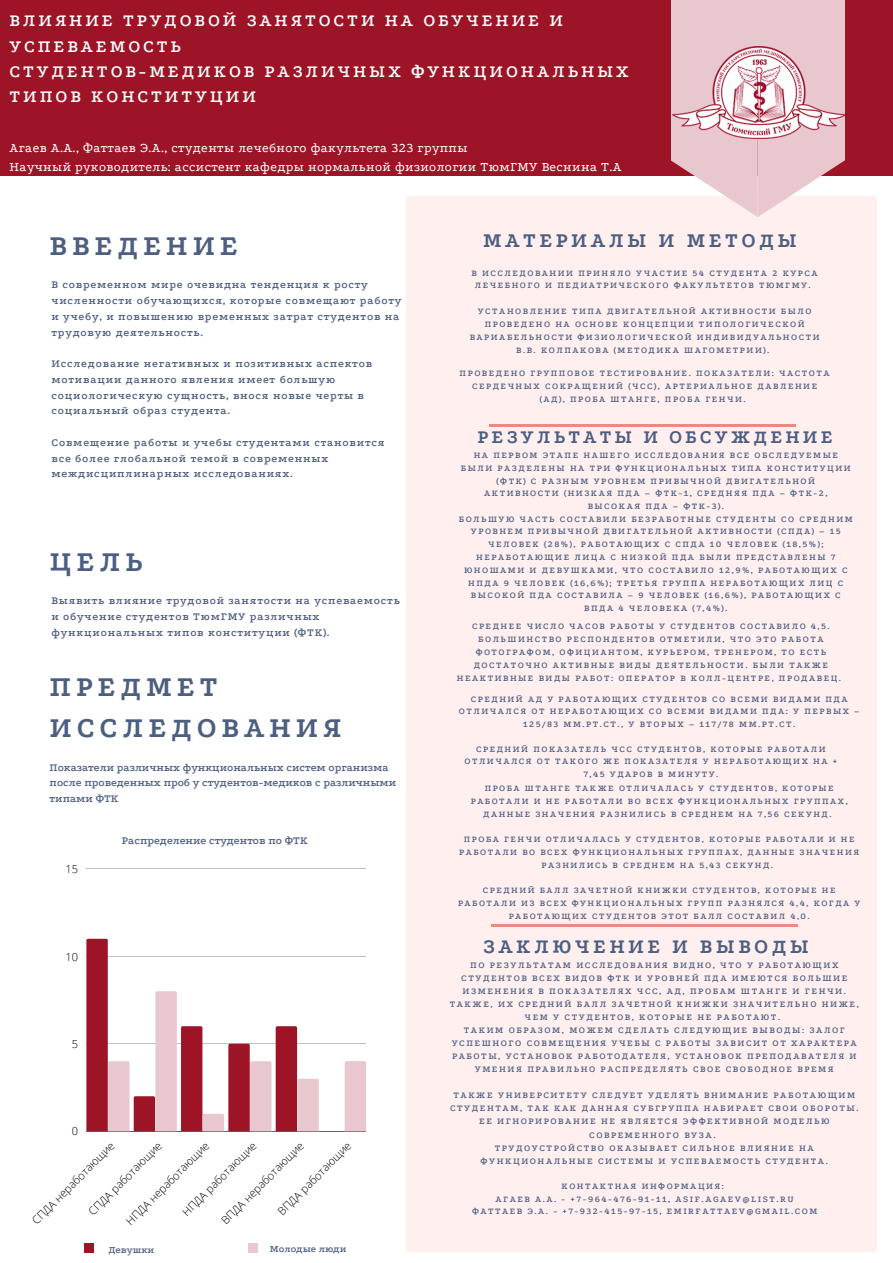
<style>
.page{position:relative;width:893px;height:1263px;background:#fff}
.page>*{position:absolute;margin:0;border:0;box-sizing:border-box;transform-origin:0 0}
.t1{font:700 29.78px/41.6px "Podkova";letter-spacing:.16em;color:#4d5f81}
.t2{font:700 21.38px "Podkova";letter-spacing:.16em;color:#4d5f81}
.t3{font:700 21.08px "Podkova";letter-spacing:.16em;color:#4d5f81}
.t4{font:700 19.58px "Podkova";letter-spacing:.16em;color:#4d5f81}
.t5{font:600 18.15px/25.2px "Podkova";letter-spacing:.16em;color:#fff}
.t6{font:13.5px "Podkova";letter-spacing:.03em;color:#fff}
.t7{font:600 11.4px/15.8px "Podkova";letter-spacing:.07em;color:#4d5f81}
.t8{font:600 11.4px/15.8px "Podkova";color:#4d5f81}
.t9{font:300 11.02px "Open Sans";color:#000}
.t10{font:600 10.35px "Podkova";color:#4d5f81}
.t11{font:600 9.45px/13px "Podkova";letter-spacing:.16em;color:#4d5f81;text-align:center}
.t12{font:600 9.3px/12.8px "Podkova";letter-spacing:.16em;color:#4d5f81;text-align:center}
.t13{font:600 9.23px/12.8px "Podkova";letter-spacing:.16em;color:#4d5f81;text-align:center}
</style>
<div class="page">
<div style="left:0;top:0;width:893px;height:175px;background:#9d1427"></div>
<div style="left:407px;top:197px;width:469px;height:1055px;background:#ffefef"></div>
<div style="left:671px;top:0;width:173px;height:126px;background:#e9c7cf"></div>
<svg style="left:671px;top:126px;width:173px;height:91px"></svg>
<hr style="left:489px;top:425px;width:307px;height:1px;background:#ee897e">
<hr style="left:491px;top:925px;width:307px;height:2px;background:#ee897e">
<img style="left:673px;top:47px;width:172px;height:92px">
<hr style="left:86px;top:869px;width:280px;height:1px;background:#000">
<hr style="left:86px;top:956px;width:280px;height:1px;background:#000">
<hr style="left:86px;top:1044px;width:280px;height:1px;background:#000">
<hr style="left:86px;top:1131px;width:280px;height:1px;background:#000">
<svg style="left:86px;top:939px;width:233px;height:192px"></svg>
<svg style="left:345px;top:1061px;width:21px;height:70px"></svg>
<div style="left:85px;top:1243px;width:9px;height:9px;background:#9d1427"></div>
<div style="left:249px;top:1243px;width:9px;height:9px;background:#e9c7cf"></div>
<p class="t5" style="left:10px;top:8px;width:555px">ВЛИЯНИЕ ТРУДОВОЙ ЗАНЯТОСТИ НА ОБУЧЕНИЕ И<br>УСПЕВАЕМОСТЬ</p>
<p class="t5" style="left:10px;top:59px;width:621px">СТУДЕНТОВ-МЕДИКОВ РАЗЛИЧНЫХ ФУНКЦИОНАЛЬНЫХ<br>ТИПОВ КОНСТИТУЦИИ</p>
<p class="t6" style="left:10px;top:141px;width:459px">Агаев А.А., Фаттаев Э.А., студенты лечебного факультета 323 группы</p>
<p class="t6" style="left:10px;top:159px;width:614px">Научный руководитель: ассистент кафедры нормальной физиологии ТюмГМУ Веснина Т.А</p>
<p class="t1" style="left:50px;top:225px;width:190px">ВВЕДЕНИЕ</p>
<p class="t7" style="left:51px;top:277px;width:351px">В современном мире очевидна тенденция к росту численности обучающихся, которые совмещают работу и учебу, и повышению временных затрат студентов на трудовую деятельность.</p>
<p class="t7" style="left:51px;top:356px;width:322px">Исследование негативных и позитивных аспектов мотивации данного явления имеет большую социологическую сущность, внося новые черты в социальный образ студента.</p>
<p class="t7" style="left:51px;top:434px;width:335px">Совмещение работы и учебы студентами становится все более глобальной темой в современных междисциплинарных исследованиях.</p>
<p class="t1" style="left:50px;top:541px;width:95px">ЦЕЛЬ</p>
<p class="t7" style="left:51px;top:593px;width:350px">Выявить влияние трудовой занятости на успеваемость и обучение студентов ТюмГМУ различных функциональных типов конституции (ФТК).</p>
<p class="t1" style="left:50px;top:666px;width:294px">ПРЕДМЕТ<br>ИССЛЕДОВАНИЯ</p>
<p class="t8" style="left:50px;top:759px;width:348px">Показатели различных функциональных систем организма после проведенных проб у студентов-медиков с различными типами ФТК</p>
<p class="t9" style="left:65px;top:861px;width:14px">15</p>
<p class="t9" style="left:65px;top:949px;width:14px">10</p>
<p class="t9" style="left:72px;top:1036px;width:8px">5</p>
<p class="t9" style="left:72px;top:1124px;width:8px">0</p>
<p class="t8" style="left:122px;top:832px;width:187px">Распределение студентов по ФТК</p>
<p class="t9" style="left:85px;top:1208px;width:100px;rotate:-45deg">СПДА работающие</p>
<p class="t9" style="left:179px;top:1208px;width:101px;rotate:-45deg">НПДА работающие</p>
<p class="t9" style="left:274px;top:1208px;width:100px;rotate:-45deg">ВПДА работающие</p>
<p class="t9" style="left:29px;top:1217px;width:113px;rotate:-45deg">СПДА неработающие</p>
<p class="t9" style="left:122px;top:1217px;width:114px;rotate:-45deg">НПДА неработающие</p>
<p class="t9" style="left:218px;top:1217px;width:113px;rotate:-45deg">ВПДА неработающие</p>
<p class="t10" style="left:108px;top:1244px;width:47px">Девушки</p>
<p class="t10" style="left:270px;top:1243px;width:78px">Молодые люди</p>
<p class="t2" style="left:483px;top:229px;width:315px">МАТЕРИАЛЫ И МЕТОДЫ</p>
<p class="t12" style="left:471px;top:266px;width:348px">В ИССЛЕДОВАНИИ ПРИНЯЛО УЧАСТИЕ 54 СТУДЕНТА 2 КУРСА<br>ЛЕЧЕБНОГО И ПЕДИАТРИЧЕСКОГО ФАКУЛЬТЕТОВ ТЮМГМУ.</p>
<p class="t12" style="left:470px;top:305px;width:351px">УСТАНОВЛЕНИЕ ТИПА ДВИГАТЕЛЬНОЙ АКТИВНОСТИ БЫЛО ПРОВЕДЕНО НА ОСНОВЕ КОНЦЕПЦИИ ТИПОЛОГИЧЕСКОЙ ВАРИАБЕЛЬНОСТИ ФИЗИОЛОГИЧЕСКОЙ ИНДИВИДУАЛЬНОСТИ В.В. КОЛПАКОВА (МЕТОДИКА ШАГОМЕТРИИ).</p>
<p class="t12" style="left:459px;top:367px;width:371px">ПРОВЕДЕНО ГРУППОВОЕ ТЕСТИРОВАНИЕ. ПОКАЗАТЕЛИ: ЧАСТОТА<br>СЕРДЕЧНЫХ СОКРАЩЕНИЙ (ЧСС), АРТЕРИАЛЬНОЕ ДАВЛЕНИЕ (АД), ПРОБА ШТАНГЕ, ПРОБА ГЕНЧИ.</p>
<p class="t4" style="left:477px;top:427px;width:357px">РЕЗУЛЬТАТЫ И ОБСУЖДЕНИЕ</p>
<p class="t12" style="left:461px;top:449px;width:391px">НА ПЕРВОМ ЭТАПЕ НАШЕГО ИССЛЕДОВАНИЯ ВСЕ ОБСЛЕДУЕМЫЕ БЫЛИ РАЗДЕЛЕНЫ НА ТРИ ФУНКЦИОНАЛЬНЫХ ТИПА КОНСТИТУЦИИ (ФТК) С РАЗНЫМ УРОВНЕМ ПРИВЫЧНОЙ ДВИГАТЕЛЬНОЙ АКТИВНОСТИ (НИЗКАЯ ПДА – ФТК-1, СРЕДНЯЯ ПДА – ФТК-2, ВЫСОКАЯ ПДА – ФТК-3).</p>
<p class="t12" style="left:459px;top:512px;width:395px">БОЛЬШУЮ ЧАСТЬ СОСТАВИЛИ БЕЗРАБОТНЫЕ СТУДЕНТЫ СО СРЕДНИМ УРОВНЕМ ПРИВЫЧНОЙ ДВИГАТЕЛЬНОЙ АКТИВНОСТИ (СПДА) – 15<br>ЧЕЛОВЕК (28%), РАБОТАЮЩИХ С СПДА 10 ЧЕЛОВЕК (18,5%); НЕРАБОТАЮЩИЕ ЛИЦА С НИЗКОЙ ПДА БЫЛИ ПРЕДСТАВЛЕНЫ 7<br>ЮНОШАМИ И ДЕВУШКАМИ, ЧТО СОСТАВИЛО 12,9%, РАБОТАЮЩИХ С НПДА 9 ЧЕЛОВЕК (16,6%); ТРЕТЬЯ ГРУППА НЕРАБОТАЮЩИХ ЛИЦ С ВЫСОКОЙ ПДА СОСТАВИЛА – 9 ЧЕЛОВЕК (16,6%), РАБОТАЮЩИХ С ВПДА 4 ЧЕЛОВЕКА (7,4%).</p>
<p class="t12" style="left:457px;top:620px;width:386px">СРЕДНЕЕ ЧИСЛО ЧАСОВ РАБОТЫ У СТУДЕНТОВ СОСТАВИЛО 4,5.<br>БОЛЬШИНСТВО РЕСПОНДЕНТОВ ОТМЕТИЛИ, ЧТО ЭТО РАБОТА ФОТОГРАФОМ, ОФИЦИАНТОМ, КУРЬЕРОМ, ТРЕНЕРОМ, ТО ЕСТЬ ДОСТАТОЧНО АКТИВНЫЕ ВИДЫ ДЕЯТЕЛЬНОСТИ. БЫЛИ ТАКЖЕ НЕАКТИВНЫЕ ВИДЫ РАБОТ: ОПЕРАТОР В КОЛЛ-ЦЕНТРЕ, ПРОДАВЕЦ.</p>
<p class="t12" style="left:459px;top:692px;width:402px">СРЕДНИЙ АД У РАБОТАЮЩИХ СТУДЕНТОВ СО ВСЕМИ ВИДАМИ ПДА<br>ОТЛИЧАЛСЯ ОТ НЕРАБОТАЮЩИХ СО ВСЕМИ ВИДАМИ ПДА: У ПЕРВЫХ –<br>125/83 ММ.РТ.СТ., У ВТОРЫХ – 117/78 ММ.РТ.СТ.</p>
<p class="t12" style="left:464px;top:742px;width:374px">СРЕДНИЙ ПОКАЗАТЕЛЬ ЧСС СТУДЕНТОВ, КОТОРЫЕ РАБОТАЛИ<br>ОТЛИЧАЛСЯ ОТ ТАКОГО ЖЕ ПОКАЗАТЕЛЯ У НЕРАБОТАЮЩИХ НА +<br>7,45 УДАРОВ В МИНУТУ.</p>
<p class="t13" style="left:471px;top:782px;width:378px">ПРОБА ШТАНГЕ ТАКЖЕ ОТЛИЧАЛАСЬ У СТУДЕНТОВ, КОТОРЫЕ<br>РАБОТАЛИ И НЕ РАБОТАЛИ ВО ВСЕХ ФУНКЦИОНАЛЬНЫХ ГРУППАХ,<br>ДАННЫЕ ЗНАЧЕНИЯ РАЗНИЛИСЬ В СРЕДНЕМ НА 7,56 СЕКУНД.</p>
<p class="t13" style="left:459px;top:833px;width:401px">ПРОБА ГЕНЧИ ОТЛИЧАЛАСЬ У СТУДЕНТОВ, КОТОРЫЕ РАБОТАЛИ И НЕ<br>РАБОТАЛИ ВО ВСЕХ ФУНКЦИОНАЛЬНЫХ ГРУППАХ, ДАННЫЕ ЗНАЧЕНИЯ<br>РАЗНИЛИСЬ В СРЕДНЕМ НА 5,43 СЕКУНД.</p>
<p class="t13" style="left:458px;top:884px;width:404px">СРЕДНИЙ БАЛЛ ЗАЧЕТНОЙ КНИЖКИ СТУДЕНТОВ, КОТОРЫЕ НЕ<br>РАБОТАЛИ ИЗ ВСЕХ ФУНКЦИОНАЛЬНЫХ ГРУПП РАЗНЯЛСЯ 4,4, КОГДА У<br>РАБОТАЮЩИХ СТУДЕНТОВ ЭТОТ БАЛЛ СОСТАВИЛ 4,0.</p>
<p class="t3" style="left:483px;top:935px;width:327px">ЗАКЛЮЧЕНИЕ И ВЫВОДЫ</p>
<p class="t11" style="left:461px;top:958px;width:388px">ПО РЕЗУЛЬТАТАМ ИССЛЕДОВАНИЯ ВИДНО, ЧТО У РАБОТАЮЩИХ<br>СТУДЕНТОВ ВСЕХ ВИДОВ ФТК И УРОВНЕЙ ПДА ИМЕЮТСЯ БОЛЬШИЕ<br>ИЗМЕНЕНИЯ В ПОКАЗАТЕЛЯХ ЧСС, АД, ПРОБАМ ШТАНГЕ И ГЕНЧИ.</p>
<p class="t11" style="left:450px;top:998px;width:411px">ТАКЖЕ, ИХ СРЕДНИЙ БАЛЛ ЗАЧЕТНОЙ КНИЖКИ ЗНАЧИТЕЛЬНО НИЖЕ,<br>ЧЕМ У СТУДЕНТОВ, КОТОРЫЕ НЕ РАБОТАЮТ.</p>
<p class="t11" style="left:452px;top:1024px;width:407px">ТАКИМ ОБРАЗОМ, МОЖЕМ СДЕЛАТЬ СЛЕДУЮЩИЕ ВЫВОДЫ: ЗАЛОГ УСПЕШНОГО СОВМЕЩЕНИЯ УЧЕБЫ С РАБОТЫ ЗАВИСИТ ОТ ХАРАКТЕРА РАБОТЫ, УСТАНОВОК РАБОТОДАТЕЛЯ, УСТАНОВОК ПРЕПОДАВАТЕЛЯ И УМЕНИЯ ПРАВИЛЬНО РАСПРЕДЕЛЯТЬ СВОЕ СВОБОДНОЕ ВРЕМЯ</p>
<p class="t11" style="left:450px;top:1089px;width:410px">ТАКЖЕ УНИВЕРСИТЕТУ СЛЕДУЕТ УДЕЛЯТЬ ВНИМАНИЕ РАБОТАЮЩИМ<br>СТУДЕНТАМ, ТАК КАК ДАННАЯ СУБГРУППА НАБИРАЕТ СВОИ ОБОРОТЫ.</p>
<p class="t11" style="left:479px;top:1115px;width:352px">ЕЕ ИГНОРИРОВАНИЕ НЕ ЯВЛЯЕТСЯ ЭФФЕКТИВНОЙ МОДЕЛЬЮ<br>СОВРЕМЕННОГО ВУЗА.</p>
<p class="t11" style="left:480px;top:1141px;width:349px">ТРУДОУСТРОЙСТВО ОКАЗЫВАЕТ СИЛЬНОЕ ВЛИЯНИЕ НА<br>ФУНКЦИОНАЛЬНЫЕ СИСТЕМЫ И УСПЕВАЕМОСТЬ СТУДЕНТА.</p>
<p class="t12" style="left:561px;top:1179px;width:164px">КОНТАКТНАЯ ИНФОРМАЦИЯ:</p>
<p class="t12" style="left:495px;top:1192px;width:300px">АГАЕВ А.А. - +7-964-476-91-11, ASIF.AGAEV@LIST.RU</p>
<p class="t12" style="left:472px;top:1205px;width:347px">ФАТТАЕВ Э.А. - +7-932-415-97-15, EMIRFATTAEV@GMAIL.COM</p>
</div>
